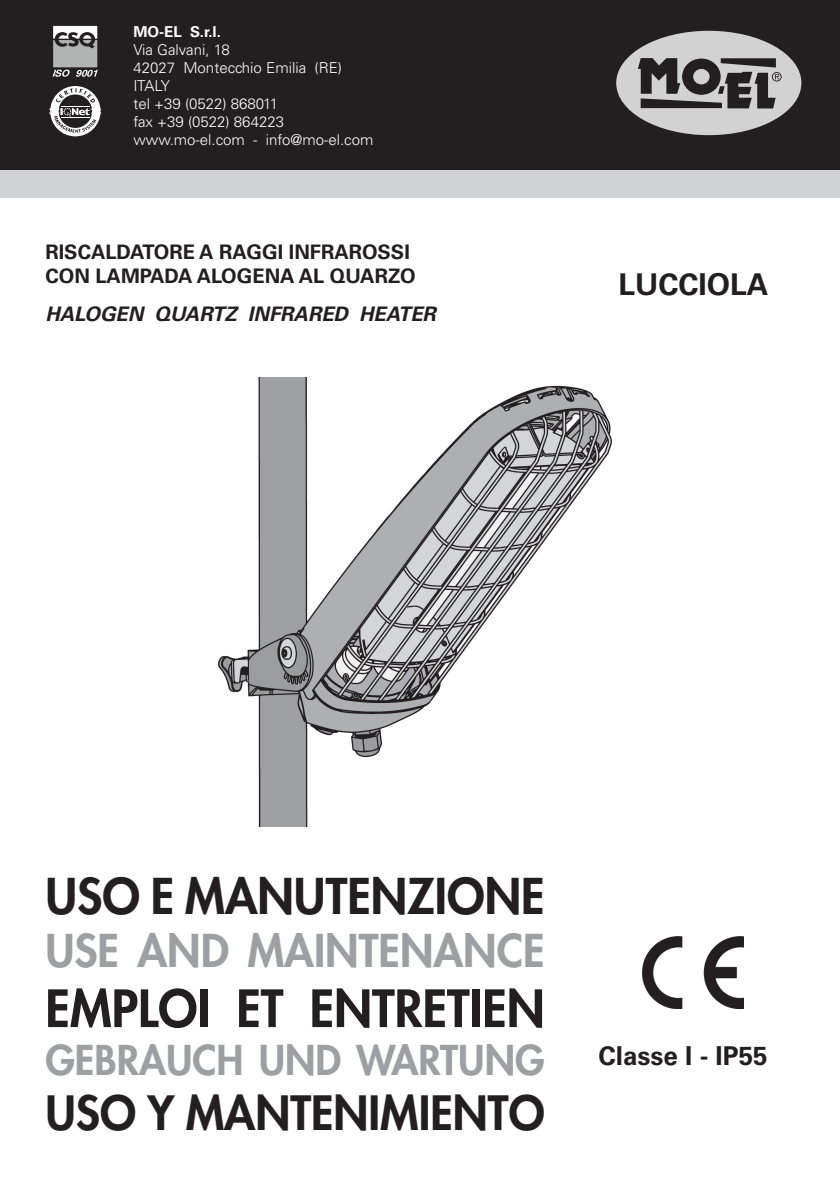
<style>
.page{position:relative;width:840px;height:1191px;background:#fff}
.page>*{position:absolute;margin:0;border:0;box-sizing:border-box;transform-origin:0 0}
.t1{font:800 50px "Futura";color:#231f20}
.t2{font:800 48px "Futura";color:#231f20}
.t3{font:800 46px "Futura";color:#231f20}
.t4{font:800 44px "Futura";color:#9d9fa2}
.t5{font:800 40px "Futura";color:#9d9fa2}
.t6{font:700 30px "Univers";color:#231f20}
.t7{font:700 26px "Univers";color:#231f20}
.t8{font:700 20px/24px "Univers";color:#231f20}
.t9{font:italic 700 20px "Univers";color:#231f20}
.t10{font:300 15px/18px "Univers";color:#fff}
.t11{font:700 15px "Univers";color:#fff}
</style>
<div class="page">
<img style="left:642px;top:936px;width:101px;height:72px">
<div style="left:0;top:0;width:839px;height:182px;background:#231f20"></div>
<div style="left:0;top:170px;width:839px;height:28px;background:#d1d2d4"></div>
<svg style="left:53px;top:26px;width:45px;height:51px"></svg>
<svg style="left:49px;top:86px;width:52px;height:50px"></svg>
<svg style="left:616px;top:31px;width:185px;height:104px"></svg>
<img style="left:218px;top:377px;width:393px;height:449px">
<p class="t11" style="left:133px;top:23px;width:89px">MO-EL S.r.l.</p>
<p class="t10" style="left:133px;top:41px;width:241px">Via Galvani, 18<br>42027 Montecchio Emilia (RE)<br>ITALY<br>tel +39 (0522) 868011<br>fax +39 (0522) 864223 www.mo-el.com - info@mo-el.com</p>
<h3 class="t8" style="left:45px;top:240px;width:372px">RISCALDATORE A RAGGI INFRAROSSI<br>CON LAMPADA ALOGENA AL QUARZO</h3>
<h3 class="t9" style="left:45px;top:302px;width:392px">HALOGEN QUARTZ INFRARED HEATER</h3>
<h3 class="t6" style="left:618px;top:266px;width:152px">LUCCIOLA</h3>
<h2 class="t2" style="left:45px;top:866px;width:500px">USO E MANUTENZIONE</h2>
<h3 class="t4" style="left:45px;top:923px;width:500px">USE AND MAINTENANCE</h3>
<h1 class="t1" style="left:45px;top:977px;width:500px">EMPLOI ET ENTRETIEN</h1>
<h3 class="t5" style="left:45px;top:1035px;width:500px">GEBRAUCH UND WARTUNG</h3>
<h3 class="t3" style="left:45px;top:1084px;width:500px">USO Y MANTENIMIENTO</h3>
<h3 class="t7" style="left:598px;top:1041px;width:171px">Classe I - IP55</h3>
</div>
